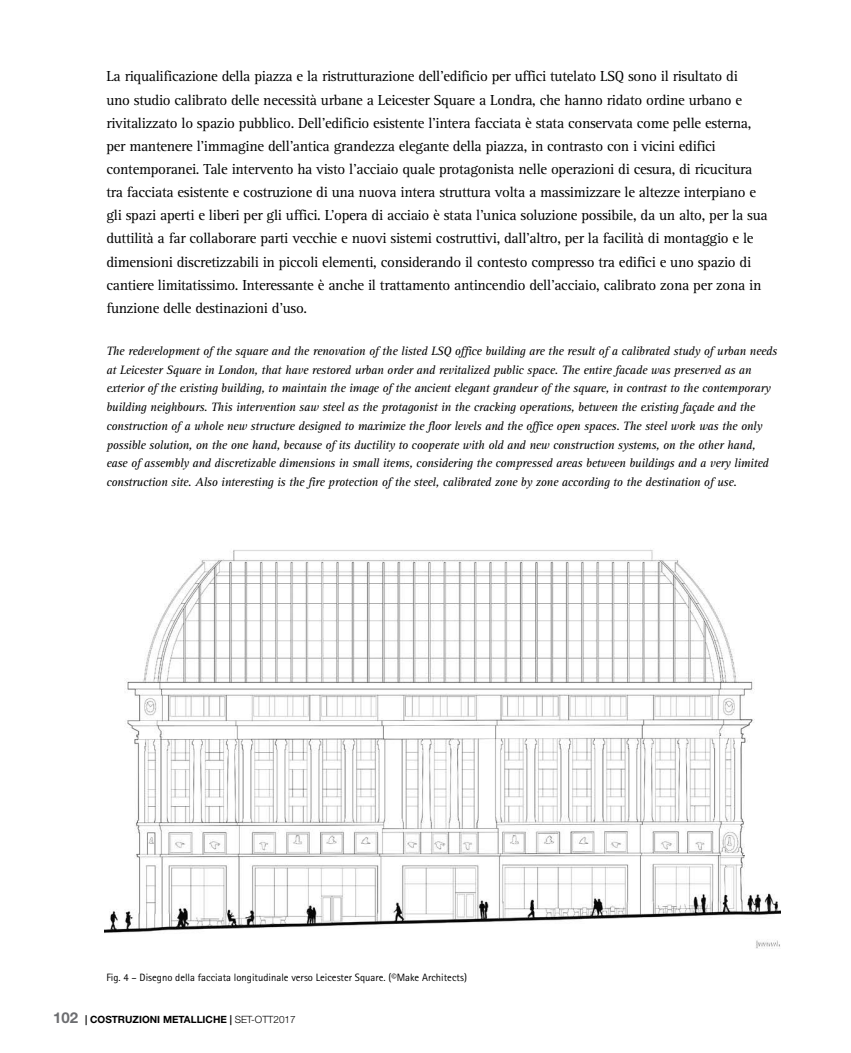
<style>
.page{position:relative;width:851px;height:1053px;background:#fff}
.page>*{position:absolute;margin:0;border:0;box-sizing:border-box;transform-origin:0 0}
.t1{font:15px/23.1px "Rotis Serif";letter-spacing:-.02em;color:#000}
.t2{font:italic 12.5px/18.8px "Rotis Serif";letter-spacing:-.02em;color:#000}
.t3{font:10.62px "Rotis Sans Serif";color:#000}
.t4{font:700 10px "Helvetica Neue LT";color:#000}
.s1{font-size:15px;color:#6d6e71}
.s2{font-weight:500}
.s3{font-weight:300}
</style>
<div class="page">
<img style="left:105px;top:550px;width:675px;height:399px">
<p class="t1" style="left:106px;top:65px;width:662px">La riqualificazione della piazza e la ristrutturazione dell’edificio per uffici tutelato LSQ sono il risultato di<br>uno studio calibrato delle necessità urbane a Leicester Square a Londra, che hanno ridato ordine urbano e rivitalizzato lo spazio pubblico. Dell’edificio esistente l’intera facciata è stata conservata come pelle esterna, per mantenere l’immagine dell’antica grandezza elegante della piazza, in contrasto con i vicini edifici contemporanei. Tale intervento ha visto l’acciaio quale protagonista nelle operazioni di cesura, di ricucitura tra facciata esistente e costruzione di una nuova intera struttura volta a massimizzare le altezze interpiano e gli spazi aperti e liberi per gli uffici. L’opera di acciaio è stata l’unica soluzione possibile, da un alto, per la sua duttilità a far collaborare parti vecchie e nuovi sistemi costruttivi, dall’altro, per la facilità di montaggio e le dimensioni discretizzabili in piccoli elementi, considerando il contesto compresso tra edifici e uno spazio di cantiere limitatissimo. Interessante è anche il trattamento antincendio dell’acciaio, calibrato zona per zona in funzione delle destinazioni d’uso.</p>
<p class="t2" style="left:106px;top:341px;width:672px">The redevelopment of the square and the renovation of the listed LSQ office building are the result of a calibrated study of urban needs at Leicester Square in London, that have restored urban order and revitalized public space. The entire facade was preserved as an exterior of the existing building, to maintain the image of the ancient elegant grandeur of the square, in contrast to the contemporary building neighbours. This intervention saw steel as the protagonist in the cracking operations, between the existing façade and the construction of a whole new structure designed to maximize the floor levels and the office open spaces. The steel work was the only possible solution, on the one hand, because of its ductility to cooperate with old and new construction systems, on the other hand, ease of assembly and discretizable dimensions in small items, considering the compressed areas between buildings and a very limited construction site. Also interesting is the fire protection of the steel, calibrated zone by zone according to the destination of use.</p>
<p class="t3" style="left:106px;top:970px;width:362px">Fig. 4 – Disegno della facciata longitudinale verso Leicester Square. (©Make Architects)</p>
<p class="t4" style="left:53px;top:1013px;width:244px"><span class="s1">102</span> <span class="s2">|</span> cOSTRUZIONI METALLICHE <span class="s2">|</span> <span class="s3">Set-ott2017</span></p>
</div>
